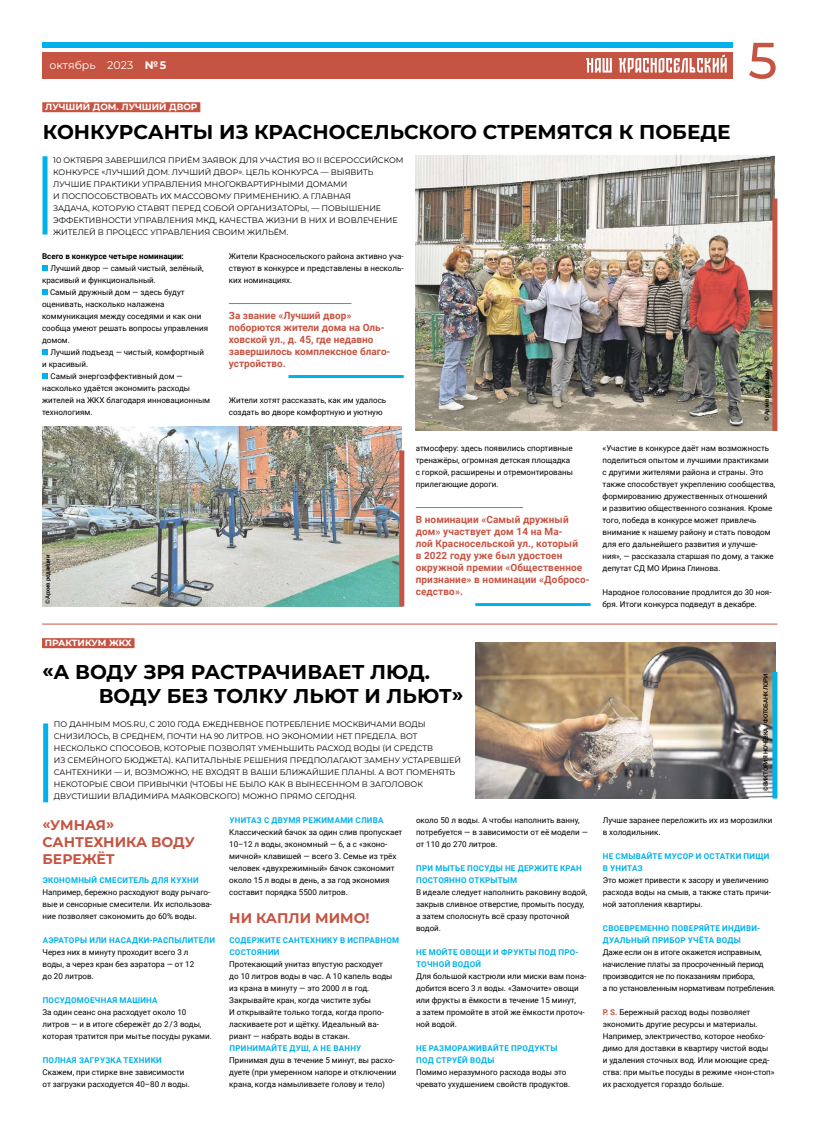
<style>
.page{position:relative;width:820px;height:1134px;background:#fff}
.page>*{position:absolute;margin:0;border:0;box-sizing:border-box;transform-origin:0 0}
.t1{font:500 51px "Montserrat";color:#c65442}
.t2{font:700 20px/24px "Montserrat";color:#000}
.t3{font:700 14px/16.8px "Montserrat";color:#c65442}
.t4{font:11px "Montserrat";color:#fff}
.t5{font:700 10px/12px "Roboto";letter-spacing:.01em;color:#c65442}
.t6{font:700 9px "Montserrat";color:#fff}
.t7{font:8px/12px "Roboto";color:#000}
.t8{font:8px/12px "Montserrat";color:#000}
.t9{font:700 8px/12px "Roboto";letter-spacing:.035em;color:#00b1eb}
.t10{font:8px/12px "Roboto";letter-spacing:-.02em;color:#000}
.t11{font:700 8px "Roboto";color:#000}
.t12{font:500 6px "Roboto";letter-spacing:-.02em;color:#000}
.s1{font-weight:700}
.s2{font-weight:700;color:#c65442}
</style>
<div class="page">
<div style="left:43px;top:52px;width:689px;height:27px;background:#c65442"></div>
<div style="left:43px;top:43px;width:689px;height:5px;background:#00b1eb"></div>
<svg style="left:586px;top:58px;width:25px;height:15px"></svg>
<svg style="left:618px;top:55px;width:108px;height:18px"></svg>
<div style="left:42px;top:102px;width:158px;height:10px;background:#c65442"></div>
<div style="left:42px;top:638px;width:92px;height:10px;background:#c65442"></div>
<div style="left:42px;top:156px;width:5px;height:79px;background:#00b1eb"></div>
<div style="left:43px;top:723px;width:5px;height:79px;background:#00b1eb"></div>
<svg style="left:42px;top:265px;width:6px;height:6px"></svg>
<svg style="left:42px;top:289px;width:6px;height:6px"></svg>
<svg style="left:42px;top:349px;width:6px;height:5px"></svg>
<svg style="left:42px;top:373px;width:6px;height:5px"></svg>
<hr style="left:229px;top:303px;width:122px;height:1px;background:#00b1eb">
<hr style="left:288px;top:375px;width:115px;height:3px;background:#00b1eb">
<hr style="left:415px;top:507px;width:108px;height:1px;background:#00b1eb">
<hr style="left:475px;top:603px;width:115px;height:3px;background:#00b1eb">
<hr style="left:42px;top:624px;width:735px;height:1px;background:#c65442">
<img style="left:415px;top:156px;width:359px;height:275px">
<div style="left:772px;top:199px;width:5px;height:232px;background:#c65442"></div>
<img style="left:43px;top:426px;width:358px;height:180px">
<div style="left:399px;top:450px;width:5px;height:156px;background:#c65442"></div>
<img style="left:475px;top:642px;width:299px;height:156px">
<div style="left:772px;top:672px;width:5px;height:126px;background:#00b1eb"></div>
<h3 class="t4" style="left:50px;top:58px;width:118px">октябрь 2023 <span class="s1">№ 5</span></h3>
<p class="t6" style="left:45px;top:101px;width:154px">ЛУЧШИЙ ДОМ. ЛУЧШИЙ ДВОР</p>
<h2 class="t2" style="left:43px;top:119px;width:689px">КОНКУРСАНТЫ ИЗ КРАСНОСЕЛЬСКОГО СТРЕМЯТСЯ К ПОБЕДЕ</h2>
<p class="t8" style="left:53px;top:154px;width:352px">10 ОКТЯБРЯ ЗАВЕРШИЛСЯ ПРИЁМ ЗАЯВОК ДЛЯ УЧАСТИЯ ВО II ВСЕРОССИЙСКОМ КОНКУРСЕ «ЛУЧШИЙ ДОМ. ЛУЧШИЙ ДВОР». ЦЕЛЬ КОНКУРСА — ВЫЯВИТЬ ЛУЧШИЕ ПРАКТИКИ УПРАВЛЕНИЯ МНОГОКВАРТИРНЫМИ ДОМАМИ<br>И ПОСПОСОБСТВОВАТЬ ИХ МАССОВОМУ ПРИМЕНЕНИЮ. А ГЛАВНАЯ<br>ЗАДАЧА, КОТОРУЮ СТАВЯТ ПЕРЕД СОБОЙ ОРГАНИЗАТОРЫ, — ПОВЫШЕНИЕ ЭФФЕКТИВНОСТИ УПРАВЛЕНИЯ МКД, КАЧЕСТВА ЖИЗНИ В НИХ И ВОВЛЕЧЕНИЕ ЖИТЕЛЕЙ В ПРОЦЕСС УПРАВЛЕНИЯ СВОИМ ЖИЛЬЁМ.</p>
<p class="t11" style="left:42px;top:250px;width:143px">Всего в конкурсе четыре номинации:</p>
<p class="t7" style="left:50px;top:261px;width:154px">Лучший двор — самый чистый, зелёный,</p>
<p class="t7" style="left:42px;top:273px;width:115px">красивый и функциональный.</p>
<p class="t7" style="left:50px;top:285px;width:136px">Самый дружный дом — здесь будут</p>
<p class="t7" style="left:42px;top:297px;width:124px">оценивать, насколько налажена</p>
<p class="t7" style="left:42px;top:309px;width:161px">коммуникация между соседями и как они</p>
<p class="t7" style="left:42px;top:321px;width:168px">сообща умеют решать вопросы управления</p>
<p class="t7" style="left:42px;top:333px;width:29px">домом.</p>
<p class="t7" style="left:50px;top:345px;width:155px">Лучший подъезд — чистый, комфортный</p>
<p class="t7" style="left:42px;top:357px;width:48px">и красивый.</p>
<p class="t7" style="left:50px;top:369px;width:134px">Самый энергоэффективный дом —</p>
<p class="t7" style="left:42px;top:381px;width:149px">насколько удаётся экономить расходы</p>
<p class="t7" style="left:42px;top:393px;width:169px">жителей на ЖКХ благодаря инновационным</p>
<p class="t7" style="left:42px;top:405px;width:52px">технологиям.</p>
<p class="t7" style="left:229px;top:249px;width:176px;text-align:justify">Жители Красносельского района активно уча&shy;ствуют в конкурсе и представлены в несколь&shy;ких номинациях.</p>
<p class="t5" style="left:229px;top:309px;width:163px">За звание «Лучший двор» поборются жители дома на Оль&shy;ховской ул., д. 45, где недавно завершилось комплексное благо&shy;устройство.</p>
<p class="t7" style="left:229px;top:393px;width:159px">Жители хотят рассказать, как им удалось создать во дворе комфортную и уютную</p>
<h1 class="t1" style="left:747px;top:31px;width:31px">5</h1>
<p class="t12" style="left:762px;top:421px;width:52px;rotate:-90deg">© Архив редакции</p>
<p class="t12" style="left:44px;top:604px;width:50px;rotate:-90deg">©Архив редакции</p>
<p class="t6" style="left:45px;top:637px;width:88px">ПРАКТИКУМ ЖКХ</p>
<p class="t7" style="left:415px;top:441px;width:159px">атмосферу: здесь появились спортивные тренажёры, огромная детская площадка с горкой, расширены и отремонтированы прилегающие дороги.</p>
<p class="t5" style="left:415px;top:513px;width:175px">В номинации «Самый дружный дом» участвует дом 14 на Ма-<br>лой Красносельской ул., который<br>в 2022 году уже был удостоен окружной премии «Общественное признание» в номинации «Добросо&shy;седство».</p>
<h2 class="t2" style="left:99px;top:659px;width:366px;text-indent:-57px">«А ВОДУ ЗРЯ РАСТРАЧИВАЕТ ЛЮД.<br>ВОДУ БЕЗ ТОЛКУ ЛЬЮТ И ЛЬЮТ»</h2>
<p class="t8" style="left:54px;top:717px;width:408px">ПО ДАННЫМ MOS.RU, C 2010 ГОДА ЕЖЕДНЕВНОЕ ПОТРЕБЛЕНИЕ МОСКВИЧАМИ ВОДЫ СНИЗИЛОСЬ, В СРЕДНЕМ, ПОЧТИ НА 90 ЛИТРОВ. НО ЭКОНОМИИ НЕТ ПРЕДЕЛА. ВОТ НЕСКОЛЬКО СПОСОБОВ, КОТОРЫЕ ПОЗВОЛЯТ УМЕНЬШИТЬ РАСХОД ВОДЫ (И СРЕДСТВ<br>ИЗ СЕМЕЙНОГО БЮДЖЕТА). КАПИТАЛЬНЫЕ РЕШЕНИЯ ПРЕДПОЛАГАЮТ ЗАМЕНУ УСТАРЕВШЕЙ САНТЕХНИКИ — И, ВОЗМОЖНО, НЕ ВХОДЯТ В ВАШИ БЛИЖАЙШИЕ ПЛАНЫ. А ВОТ ПОМЕНЯТЬ НЕКОТОРЫЕ СВОИ ПРИВЫЧКИ (ЧТОБЫ НЕ БЫЛО КАК В ВЫНЕСЕННОМ В ЗАГОЛОВОК ДВУСТИШИИ ВЛАДИМИРА МАЯКОВСКОГО) МОЖНО ПРЯМО СЕГОДНЯ.</p>
<h3 class="t3" style="left:43px;top:816px;width:154px">«УМНАЯ»<br>САНТЕХНИКА ВОДУ<br>БЕРЕЖЁТ</h3>
<p class="t9" style="left:43px;top:873px;width:157px">ЭКОНОМНЫЙ СМЕСИТЕЛЬ ДЛЯ КУХНИ</p>
<p class="t7" style="left:43px;top:885px;width:171px">Например, бережно расходуют воду рычаго&shy;вые и сенсорные смесители. Их использова&shy;ние позволяет сэкономить до 60% воды.</p>
<p class="t9" style="left:43px;top:933px;width:174px">АЭРАТОРЫ ИЛИ НАСАДКИ-РАСПЫЛИТЕЛИ</p>
<p class="t7" style="left:43px;top:945px;width:153px">Через них в минуту проходит всего 3 л воды, а через кран без аэратора — от 12 до 20 литров.</p>
<p class="t9" style="left:43px;top:993px;width:116px">ПОСУДОМОЕЧНАЯ МАШИНА</p>
<p class="t7" style="left:43px;top:1005px;width:171px">За один сеанс она расходует около 10 литров — и в итоге сбережёт до 2 / 3 воды, которая тратится при мытье посуды руками.</p>
<p class="t9" style="left:43px;top:1053px;width:120px">ПОЛНАЯ ЗАГРУЗКА ТЕХНИКИ</p>
<p class="t7" style="left:43px;top:1065px;width:149px">Скажем, при стирке вне зависимости от загрузки расходуется 40–80 л воды.</p>
<p class="t9" style="left:229px;top:813px;width:156px">УНИТАЗ С ДВУМЯ РЕЖИМАМИ СЛИВА</p>
<p class="t7" style="left:229px;top:825px;width:175px">Классический бачок за один слив пропускает 10–12 л воды, экономный — 6, а с «эконо&shy;мичной» клавишей — всего 3. Семье из трёх человек «двухрежимный» бачок сэкономит около 15 л воды в день, а за год экономия составит порядка 5500 литров.</p>
<h3 class="t3" style="left:229px;top:910px;width:142px">НИ КАПЛИ МИМО!</h3>
<p class="t9" style="left:229px;top:933px;width:171px">СОДЕРЖИТЕ САНТЕХНИКУ В ИСПРАВНОМ<br>СОСТОЯНИИ</p>
<p class="t7" style="left:229px;top:957px;width:164px">Протекающий унитаз впустую расходует до 10 литров воды в час. А 10 капель воды из крана в минуту — это 2000 л в год.<br>Закрывайте кран, когда чистите зубы<br>И открывайте только тогда, когда пропо&shy;ласкиваете рот и щётку. Идеальный ва - риант — набрать воды в стакан.</p>
<p class="t9" style="left:229px;top:1041px;width:133px">ПРИНИМАЙТЕ ДУШ, А НЕ ВАННУ</p>
<p class="t7" style="left:229px;top:1053px;width:169px">Принимая душ в течение 5 минут, вы расхо&shy;дуете (при умеренном напоре и отключении крана, когда намыливаете голову и тело)</p>
<p class="t7" style="left:416px;top:813px;width:173px">около 50 л воды. А чтобы наполнить ванну, потребуется — в зависимости от её модели — от 110 до 270 литров.</p>
<p class="t9" style="left:416px;top:861px;width:167px">ПРИ МЫТЬЕ ПОСУДЫ НЕ ДЕРЖИТЕ КРАН<br>ПОСТОЯННО ОТКРЫТЫМ</p>
<p class="t7" style="left:416px;top:885px;width:173px">В идеале следует наполнить раковину водой, закрыв сливное отверстие, промыть посуду, а затем сполоснуть всё сразу проточной водой.</p>
<p class="t9" style="left:416px;top:945px;width:164px">НЕ МОЙТЕ ОВОЩИ И ФРУКТЫ ПОД ПРО-<br>ТОЧНОЙ ВОДОЙ</p>
<p class="t7" style="left:416px;top:969px;width:172px">Для большой кастрюли или миски вам пона&shy;добится всего 3 л воды. «Замочите» овощи или фрукты в ёмкости в течение 15 минут,<br>а затем промойте в этой же ёмкости проточ&shy;ной водой.</p>
<p class="t9" style="left:416px;top:1041px;width:143px">НЕ РАЗМОРАЖИВАЙТЕ ПРОДУКТЫ<br>ПОД СТРУЁЙ ВОДЫ</p>
<p class="t7" style="left:416px;top:1065px;width:156px">Помимо неразумного расхода воды это чревато ухудшением свойств продуктов.</p>
<p class="t7" style="left:602px;top:441px;width:174px">«Участие в конкурсе даёт нам возможность поделиться опытом и лучшими практиками<br>с другими жителями района и страны. Это также способствует укреплению сообщества, формированию дружественных отношений<br>и развитию общественного сознания. Кроме того, победа в конкурсе может привлечь внимание к нашему району и стать поводом для его дальнейшего развития и улучше&shy;ния», — рассказала старшая по дому, а также депутат СД МО Ирина Глинова.</p>
<p class="t7" style="left:602px;top:585px;width:170px">Народное голосование продлится до 30 ноя&shy;бря. Итоги конкурса подведут в декабре.</p>
<p class="t12" style="left:761px;top:791px;width:118px;rotate:-90deg">©ВИКТОРИЯ НОЧЁВКА / ФОТОБАНК ЛОРИ</p>
<p class="t7" style="left:602px;top:813px;width:171px">Лучше заранее переложить их из морозилки в холодильник.</p>
<p class="t9" style="left:602px;top:849px;width:168px">НЕ СМЫВАЙТЕ МУСОР И ОСТАТКИ ПИЩИ<br>В УНИТАЗ</p>
<p class="t7" style="left:602px;top:873px;width:169px">Это может привести к засору и увеличению расхода воды на смыв, а также стать причи&shy;ной затопления квартиры.</p>
<p class="t9" style="left:602px;top:921px;width:159px">СВОЕВРЕМЕННО ПОВЕРЯЙТЕ ИНДИВИ-<br>ДУАЛЬНЫЙ ПРИБОР УЧЁТА ВОДЫ</p>
<p class="t10" style="left:602px;top:945px;width:174px">Даже если он в итоге окажется исправным, начисление платы за просроченный период производится не по показаниям прибора,<br>а по установленным нормативам потребления.</p>
<p class="t7" style="left:602px;top:1005px;width:173px"><span class="s2">P. S.</span> Бережный расход воды позволяет экономить другие ресурсы и материалы.<br>Например, электричество, которое необхо&shy;димо для доставки в квартиру чистой воды и удаления сточных вод. Или моющие сред&shy;ства: при мытье посуды в режиме «нон-стоп» их расходуется гораздо больше.</p>
</div>
